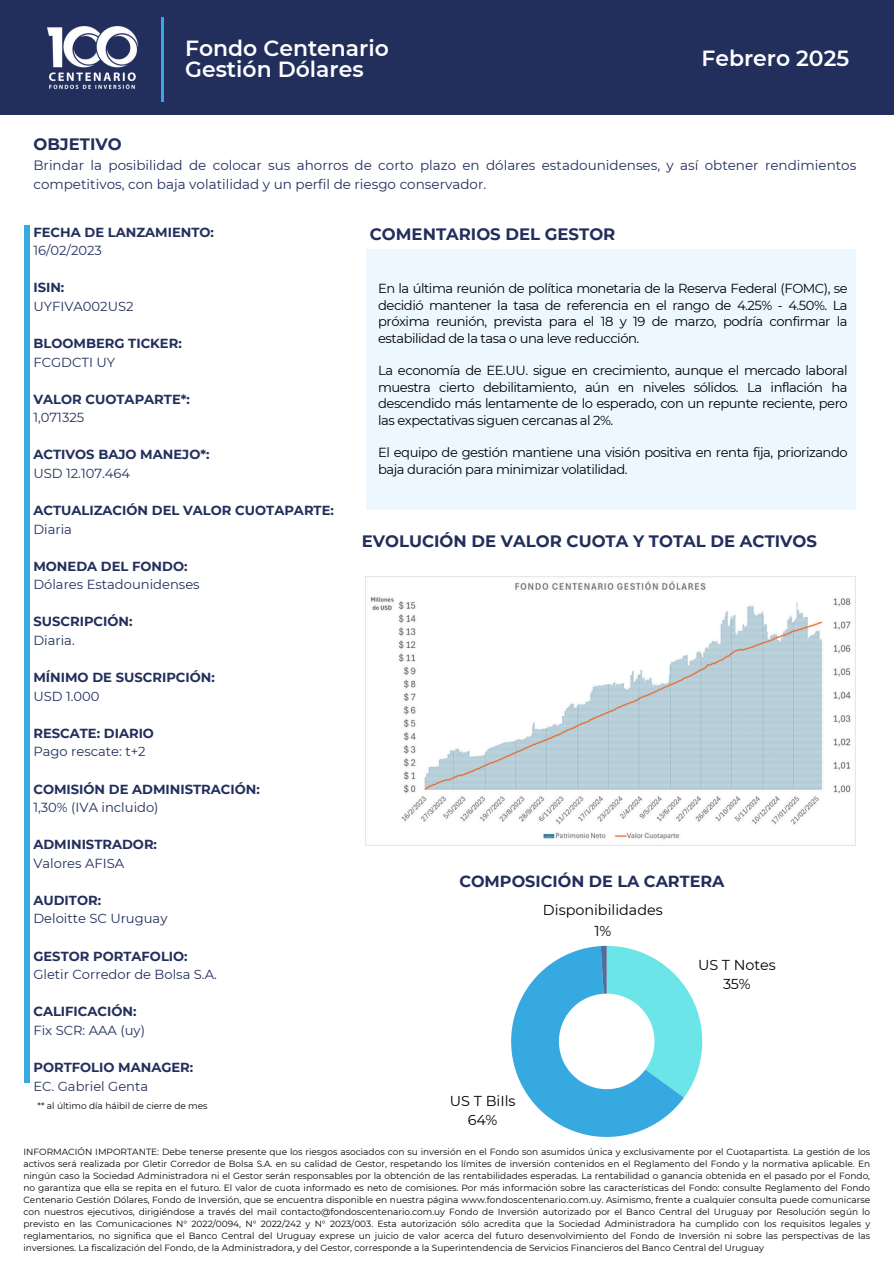
<style>
.page{position:relative;width:894px;height:1264px;background:#fff}
.page>*{position:absolute;margin:0;border:0;box-sizing:border-box;transform-origin:0 0}
.t1{font:600 21.9px/21.5px "Montserrat";color:#fff}
.t2{font:700 16.5px "Montserrat";color:#222e5c}
.t3{font:700 16.05px "Montserrat";color:#222e5c}
.t4{font:14.4px/19px "Montserrat";color:#000;text-align:center}
.t5{font:13.5px/19.2px "Montserrat";color:#222e5c}
.t6{font:13.05px/16.4px "Montserrat";letter-spacing:-.035em;color:#000;text-align:justify}
.t7{font:700 13.05px/18.6px "Montserrat";color:#222e5c}
.t8{font:13.05px/18.6px "Montserrat";color:#222e5c}
.t9{font:9px/12px "Montserrat";color:#000;text-align:justify}
.s1{font-weight:400}
.s2{font-weight:700}
</style>
<div class="page">
<div style="left:0;top:0;width:893px;height:115px;background:#222e5c"></div>
<hr style="left:162px;top:17px;width:2px;height:84px;background:#36a9e1">
<img style="left:47px;top:26px;width:92px;height:64px">
<div style="left:24px;top:225px;width:6px;height:858px;background:#36a9e1"></div>
<div style="left:366px;top:249px;width:489px;height:260px;background:#edf7ff"></div>
<svg style="left:511px;top:945px;width:191px;height:191px"></svg>
<img style="left:366px;top:581px;width:489px;height:265px">
<h1 class="t1" style="left:185px;top:37px;width:205px">Fondo Centenario<br>Gestión Dólares</h1>
<h1 class="t1" style="left:701px;top:48px;width:149px">Febrero 2025</h1>
<p class="t2" style="left:33px;top:134px;width:90px">OBJETIVO</p>
<p class="t5" style="left:33px;top:155px;width:824px">Brindar la posibilidad de colocar sus ahorros de corto plazo en dólares estadounidenses, y así obtener rendimientos competitivos, con baja volatilidad y un perfil de riesgo conservador.</p>
<h4 class="t7" style="left:33px;top:223px;width:182px">FECHA DE LANZAMIENTO:<br><span class="s1">16/02/2023</span></h4>
<p class="t8" style="left:33px;top:278px;width:102px"><span class="s2">ISIN:<br></span>UYFIVA002US2</p>
<h3 class="t7" style="left:33px;top:334px;width:150px">BLOOMBERG TICKER:<br><span class="s1">FCGDCTI UY</span></h3>
<h3 class="t7" style="left:33px;top:390px;width:158px">VALOR CUOTAPARTE*:<br><span class="s1">1,071325</span></h3>
<h3 class="t7" style="left:33px;top:445px;width:177px">ACTIVOS BAJO MANEJO*:<br><span class="s1">USD 12.107.464</span></h3>
<h3 class="t7" style="left:33px;top:501px;width:302px">ACTUALIZACIÓN DEL VALOR CUOTAPARTE:<br><span class="s1">Diaria</span></h3>
<h3 class="t8" style="left:33px;top:557px;width:168px"><span class="s2">MONEDA DEL FONDO:<br></span>Dólares Estadounidenses</h3>
<h4 class="t7" style="left:33px;top:612px;width:101px">SUSCRIPCIÓN:<br><span class="s1">Diaria.</span></h4>
<h4 class="t7" style="left:33px;top:668px;width:183px">MÍNIMO DE SUSCRIPCIÓN:<br><span class="s1">USD 1.000</span></h4>
<h4 class="t8" style="left:33px;top:723px;width:122px"><span class="s2">RESCATE: DIARIO<br></span>Pago rescate: t+2</h4>
<h3 class="t7" style="left:33px;top:779px;width:228px">COMISIÓN DE ADMINISTRACIÓN:<br><span class="s1">1,30% (IVA incluido)</span></h3>
<h4 class="t7" style="left:33px;top:835px;width:125px">ADMINISTRADOR:<br><span class="s1">Valores AFISA</span></h4>
<h4 class="t8" style="left:33px;top:890px;width:135px"><span class="s2">AUDITOR:<br></span>Deloitte SC Uruguay</h4>
<h4 class="t8" style="left:33px;top:946px;width:185px"><span class="s2">GESTOR PORTAFOLIO:<br></span>Gletir Corredor de Bolsa S.A.</h4>
<h4 class="t8" style="left:33px;top:1002px;width:113px"><span class="s2">CALIFICACIÓN:<br></span>Fix SCR: AAA (uy)</h4>
<h4 class="t7" style="left:33px;top:1057px;width:161px">PORTFOLIO MANAGER:<br><span class="s1">EC. Gabriel Genta</span></h4>
<h4 class="t9" style="left:38px;top:1099px;width:171px">** al último día háibil de cierre de mes</h4>
<p class="t2" style="left:370px;top:224px;width:247px">COMENTARIOS DEL GESTOR</p>
<h2 class="t6" style="left:378px;top:280px;width:471px">En la última reunión de política monetaria de la Reserva Federal (FOMC), se decidió mantener la tasa de referencia en el rango de 4.25% - 4.50%. La próxima reunión, prevista para el 18 y 19 de marzo, podría confirmar la estabilidad de la tasa o una leve reducción.</h2>
<p class="t6" style="left:378px;top:362px;width:471px">La economía de EE.UU. sigue en crecimiento, aunque el mercado laboral muestra cierto debilitamiento, aún en niveles sólidos. La inflación ha descendido más lentamente de lo esperado, con un repunte reciente, pero las expectativas siguen cercanas al 2%.</p>
<h4 class="t6" style="left:378px;top:444px;width:471px">El equipo de gestión mantiene una visión positiva en renta fija, priorizando baja duración para minimizar volatilidad.</h4>
<p class="t2" style="left:362px;top:530px;width:456px">EVOLUCIÓN DE VALOR CUOTA Y TOTAL DE ACTIVOS</p>
<p class="t3" style="left:459px;top:871px;width:266px">COMPOSICIÓN DE LA CARTERA</p>
<h3 class="t4" style="left:543px;top:899px;width:121px;line-height:21px">Disponibilidades<br>1%</h3>
<h3 class="t4" style="left:697px;top:955px;width:79px">US T Notes<br>35%</h3>
<h3 class="t4" style="left:449px;top:1090px;width:67px">US T BiIls<br>64%</h3>
<h4 class="t9" style="left:23px;top:1146px;width:848px">INFORMACIÓN IMPORTANTE: Debe tenerse presente que los riesgos asociados con su inversión en el Fondo son asumidos única y exclusivamente por el Cuotapartista. La gestión de los activos será realizada por Gletir Corredor de Bolsa S.A. en su calidad de Gestor, respetando los límites de inversión contenidos en el Reglamento del Fondo y la normativa aplicable. En ningún caso la Sociedad Administradora ni el Gestor serán responsables por la obtención de las rentabilidades esperadas. La rentabilidad o ganancia obtenida en el pasado por el Fondo, no garantiza que ella se repita en el futuro. El valor de cuota informado es neto de comisiones. Por más información sobre las características del Fondo: consulte Reglamento del Fondo Centenario Gestión Dólares, Fondo de Inversión, que se encuentra disponible en nuestra página www.fondoscentenario.com.uy. Asimismo, frente a cualquier consulta puede comunicarse con nuestros ejecutivos, dirigiéndose a través del mail contacto@fondoscentenario.com.uy Fondo de Inversión autorizado por el Banco Central del Uruguay por Resolución según lo previsto en las Comunicaciones N° 2022/0094, N° 2022/242 y N° 2023/003. Esta autorización sólo acredita que la Sociedad Administradora ha cumplido con los requisitos legales y reglamentarios, no significa que el Banco Central del Uruguay exprese un juicio de valor acerca del futuro desenvolvimiento del Fondo de Inversión ni sobre las perspectivas de las inversiones. La fiscalización del Fondo, de la Administradora, y del Gestor, corresponde a la Superintendencia de Servicios Financieros del Banco Central del Uruguay</h4>
</div>
